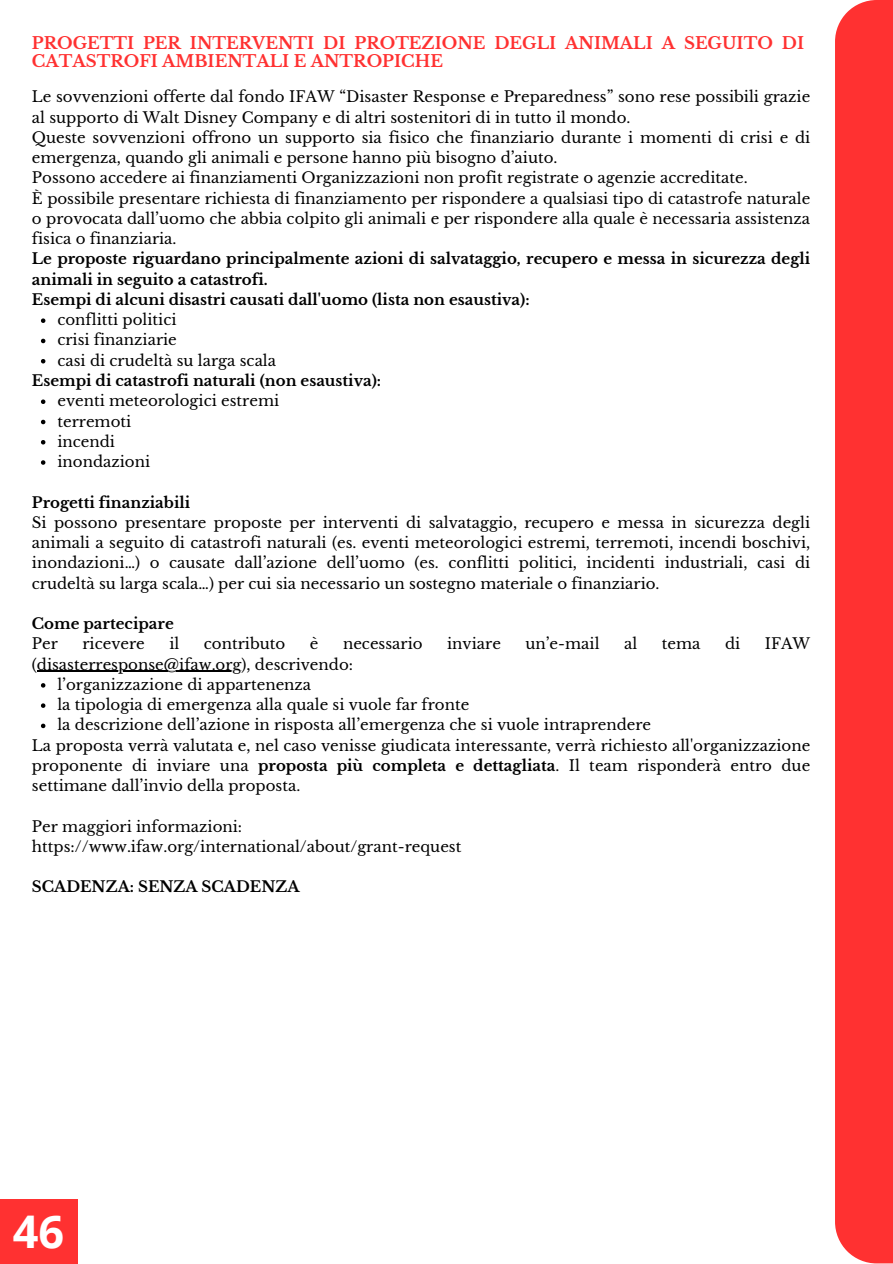
<style>
.page{position:relative;width:893px;height:1264px;background:#fff}
.page>*{position:absolute;margin:0;border:0;box-sizing:border-box;transform-origin:0 0}
.t1{font:700 45px "Open Sans";color:#fff}
.t2{font:700 16.5px/18px "Libre Baskerville";color:#ff3131}
.t3{font:15px/20.2px "Libre Baskerville";color:#000}
.t4{font:700 15px/20.2px "Libre Baskerville";color:#000}
.s1{font-weight:700}
</style>
<div class="page">
<div style="left:835px;top:0;width:57px;height:1262px;background:#ff3131"></div>
<svg style="left:41px;top:318px;width:4px;height:5px"></svg>
<svg style="left:41px;top:339px;width:4px;height:4px"></svg>
<svg style="left:41px;top:359px;width:4px;height:4px"></svg>
<svg style="left:41px;top:399px;width:4px;height:5px"></svg>
<svg style="left:41px;top:420px;width:4px;height:4px"></svg>
<svg style="left:41px;top:440px;width:4px;height:4px"></svg>
<svg style="left:41px;top:460px;width:4px;height:5px"></svg>
<hr style="left:37px;top:670px;width:204px;height:2px;background:#000">
<svg style="left:41px;top:683px;width:4px;height:4px"></svg>
<svg style="left:41px;top:703px;width:4px;height:5px"></svg>
<svg style="left:41px;top:723px;width:4px;height:5px"></svg>
<div style="left:0;top:1199px;width:77px;height:64px;background:#ff3131"></div>
<p class="t2" style="left:32px;top:34px;width:773px">PROGETTI PER INTERVENTI DI PROTEZIONE DEGLI ANIMALI A SEGUITO DI<br>CATASTROFI AMBIENTALI E ANTROPICHE</p>
<p class="t3" style="left:32px;top:87px;width:779px">Le sovvenzioni offerte dal fondo IFAW “Disaster Response e Preparedness” sono rese possibili grazie al supporto di Walt Disney Company e di altri sostenitori di in tutto il mondo.</p>
<p class="t3" style="left:32px;top:127px;width:779px">Queste sovvenzioni offrono un supporto sia fisico che finanziario durante i momenti di crisi e di emergenza, quando gli animali e persone hanno più bisogno d’aiuto.</p>
<p class="t3" style="left:32px;top:168px;width:717px">Possono accedere ai finanziamenti Organizzazioni non profit registrate o agenzie accreditate.</p>
<p class="t3" style="left:32px;top:188px;width:779px;text-align:justify">È possibile presentare richiesta di finanziamento per rispondere a qualsiasi tipo di catastrofe naturale o provocata dall’uomo che abbia colpito gli animali e per rispondere alla quale è necessaria assistenza fisica o finanziaria.</p>
<p class="t4" style="left:32px;top:249px;width:779px">Le proposte riguardano principalmente azioni di salvataggio, recupero e messa in sicurezza degli animali in seguito a catastrofi.</p>
<p class="t4" style="left:32px;top:289px;width:499px">Esempi di alcuni disastri causati dall'uomo (lista non esaustiva):</p>
<p class="t3" style="left:57px;top:310px;width:120px">conflitti politici</p>
<h3 class="t3" style="left:57px;top:330px;width:121px">crisi finanziarie</h3>
<p class="t3" style="left:57px;top:350px;width:220px">casi di crudeltà su larga scala</p>
<p class="t4" style="left:32px;top:370px;width:350px">Esempi di catastrofi naturali (non esaustiva):</p>
<p class="t3" style="left:57px;top:391px;width:223px">eventi meteorologici estremi</p>
<p class="t3" style="left:57px;top:411px;width:75px">terremoti</p>
<p class="t3" style="left:57px;top:431px;width:59px">incendi</p>
<p class="t3" style="left:57px;top:451px;width:94px">inondazioni</p>
<p class="t4" style="left:32px;top:492px;width:160px">Progetti finanziabili</p>
<p class="t3" style="left:32px;top:512px;width:779px;text-align:justify">Si possono presentare proposte per interventi di salvataggio, recupero e messa in sicurezza degli animali a seguito di catastrofi naturali (es. eventi meteorologici estremi, terremoti, incendi boschivi, inondazioni…) o causate dall’azione dell’uomo (es. conflitti politici, incidenti industriali, casi di crudeltà su larga scala…) per cui sia necessario un sostegno materiale o finanziario.</p>
<p class="t4" style="left:32px;top:613px;width:143px">Come partecipare</p>
<p class="t3" style="left:32px;top:634px;width:28px">Per</p>
<p class="t3" style="left:82px;top:634px;width:64px">ricevere</p>
<p class="t3" style="left:169px;top:634px;width:11px">il</p>
<p class="t3" style="left:204px;top:634px;width:83px">contributo</p>
<p class="t3" style="left:310px;top:634px;width:10px">è</p>
<p class="t3" style="left:343px;top:634px;width:81px">necessario</p>
<p class="t3" style="left:447px;top:634px;width:55px">inviare</p>
<p class="t3" style="left:525px;top:634px;width:76px">un’e-mail</p>
<p class="t3" style="left:624px;top:634px;width:15px">al</p>
<p class="t3" style="left:661px;top:634px;width:40px">tema</p>
<p class="t3" style="left:725px;top:634px;width:17px">di</p>
<p class="t3" style="left:764px;top:634px;width:47px">IFAW</p>
<p class="t3" style="left:32px;top:654px;width:323px">(disasterresponse@ifaw.org), descrivendo:</p>
<p class="t3" style="left:57px;top:674px;width:413px">l’organizzazione di appartenenza<br>la tipologia di emergenza alla quale si vuole far fronte</p>
<p class="t3" style="left:57px;top:715px;width:595px">la descrizione dell’azione in risposta all’emergenza che si vuole intraprendere</p>
<p class="t3" style="left:32px;top:735px;width:779px;text-align:justify">La proposta verrà valutata e, nel caso venisse giudicata interessante, verrà richiesto all'organizzazione proponente di inviare una <span class="s1">proposta più completa e dettagliata</span>. Il team risponderà entro due settimane dall’invio della proposta.</p>
<p class="t3" style="left:32px;top:816px;width:212px">Per maggiori informazioni:</p>
<h2 class="t3" style="left:32px;top:836px;width:431px">https://www.ifaw.org/international/about/grant-request</h2>
<h1 class="t4" style="left:32px;top:877px;width:269px">SCADENZA: SENZA SCADENZA</h1>
<h1 class="t1" style="left:13px;top:1200px;width:53px">46</h1>
</div>
